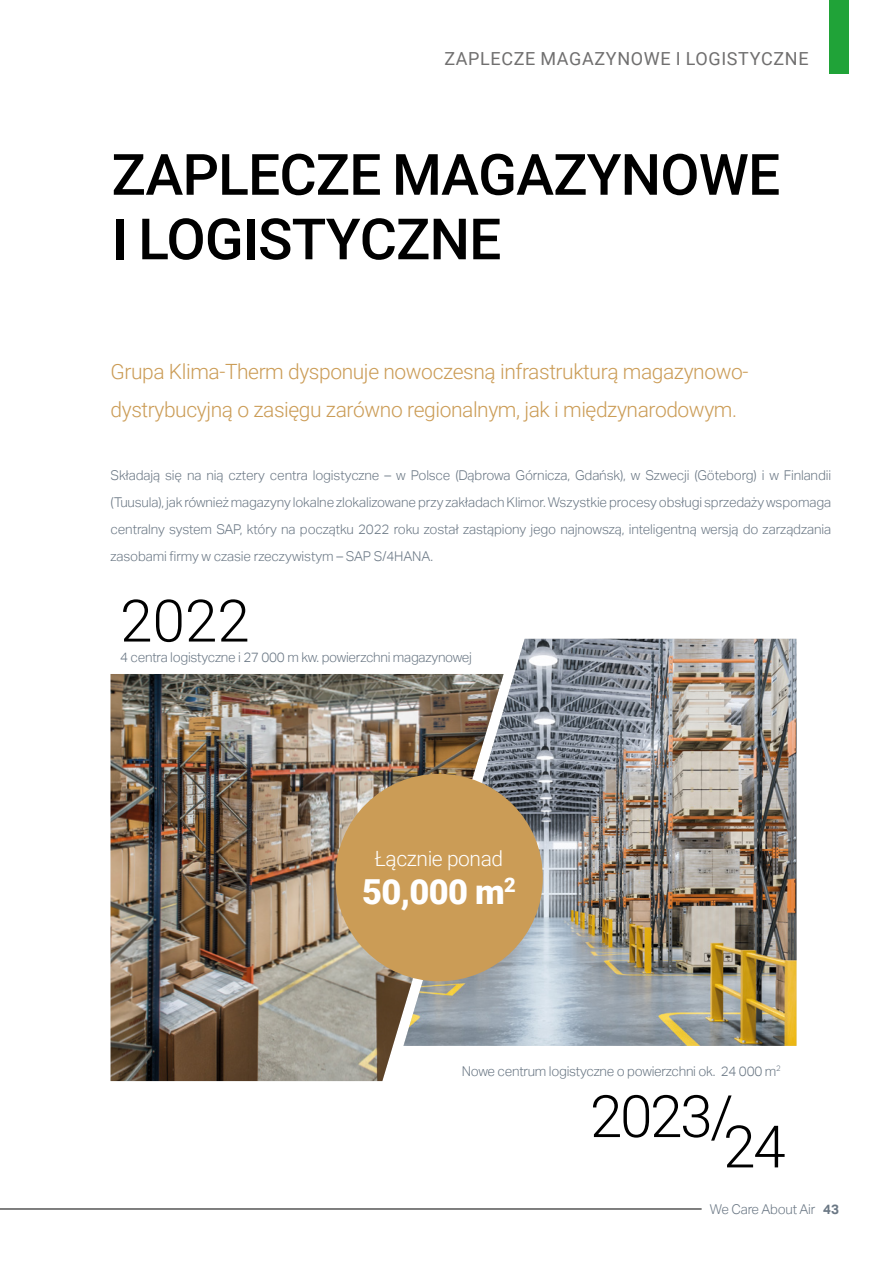
<style>
.page{position:relative;width:893px;height:1263px;background:#fff}
.page>*{position:absolute;margin:0;border:0;box-sizing:border-box;transform-origin:0 0}
.t1{font:300 58.5px "Roboto";letter-spacing:-.04em;color:#000}
.t2{font:500 57px/64.5px "Roboto";letter-spacing:-.015em;color:#000}
.t3{font:900 34.5px "Roboto";color:#fff}
.t4{font:300 21px/37.5px "Roboto";letter-spacing:-.02em;color:#cb9c56}
.t5{font:300 21px "Roboto";letter-spacing:-.02em;color:#fff}
.t6{font:18px "Roboto";letter-spacing:.035em;color:#706f6f}
.t7{font:300 13.5px/27px "Aktiv Grotesk";letter-spacing:-.02em;color:#6b7885;text-align:justify}
.s1{font-weight:700}
</style>
<div class="page">
<img style="left:111px;top:674px;width:292px;height:407px">
<img style="left:403px;top:639px;width:393px;height:407px">
<div style="left:335px;top:774px;width:208px;height:207px;background:#cb9c56;border-radius:50%"></div>
<div style="left:829px;top:0;width:20px;height:74px;background:#20a338"></div>
<hr style="left:0;top:1209px;width:702px;height:1px;background:#000">
<h3 class="t6" style="left:444px;top:46px;width:366px">ZAPLECZE MAGAZYNOWE I LOGISTYCZNE</h3>
<h2 class="t2" style="left:112px;top:140px;width:670px">ZAPLECZE MAGAZYNOWE<br>I LOGISTYCZNE</h2>
<h3 class="t4" style="left:111px;top:352px;width:639px">Grupa Klima-Therm dysponuje nowoczesną infrastrukturą magazynowo&shy;dystrybucyjną o zasięgu zarówno regionalnym, jak i międzynarodowym.</h3>
<p class="t7" style="left:111px;top:462px;width:722px">Składają się na nią cztery centra logistyczne – w Polsce (Dąbrowa Górnicza, Gdańsk), w Szwecji (Göteborg) i w Finlandii (Tuusula), jak również magazyny lokalne zlokalizowane przy zakładach Klimor. Wszystkie procesy obsługi sprzedaży wspomaga centralny system SAP, który na początku 2022 roku został zastąpiony jego najnowszą, inteligentną wersją do zarządzania zasobami firmy w czasie rzeczywistym – SAP S/4HANA.</p>
<h1 class="t1" style="left:120px;top:580px;width:131px">2022</h1>
<p class="t7" style="left:120px;top:644px;width:353px">4 centra logistyczne i 27 000 m kw. powierzchni magazynowej</p>
<h3 class="t5" style="left:375px;top:844px;width:130px">Łącznie ponad</h3>
<h3 class="t3" style="left:362px;top:867px;width:155px">50,000 m<sup>2</sup></h3>
<p class="t7" style="left:462px;top:1057px;width:320px">Nowe centrum logistyczne o powierzchni ok. 24 000 m<sup>2</sup></p>
<h1 class="t1" style="left:590px;top:1075px;width:145px">2023/</h1>
<h1 class="t1" style="left:723px;top:1105px;width:64px">24</h1>
<p class="t7" style="left:710px;top:1195px;width:130px">We Care About Air <span class="s1">43</span></p>
</div>
